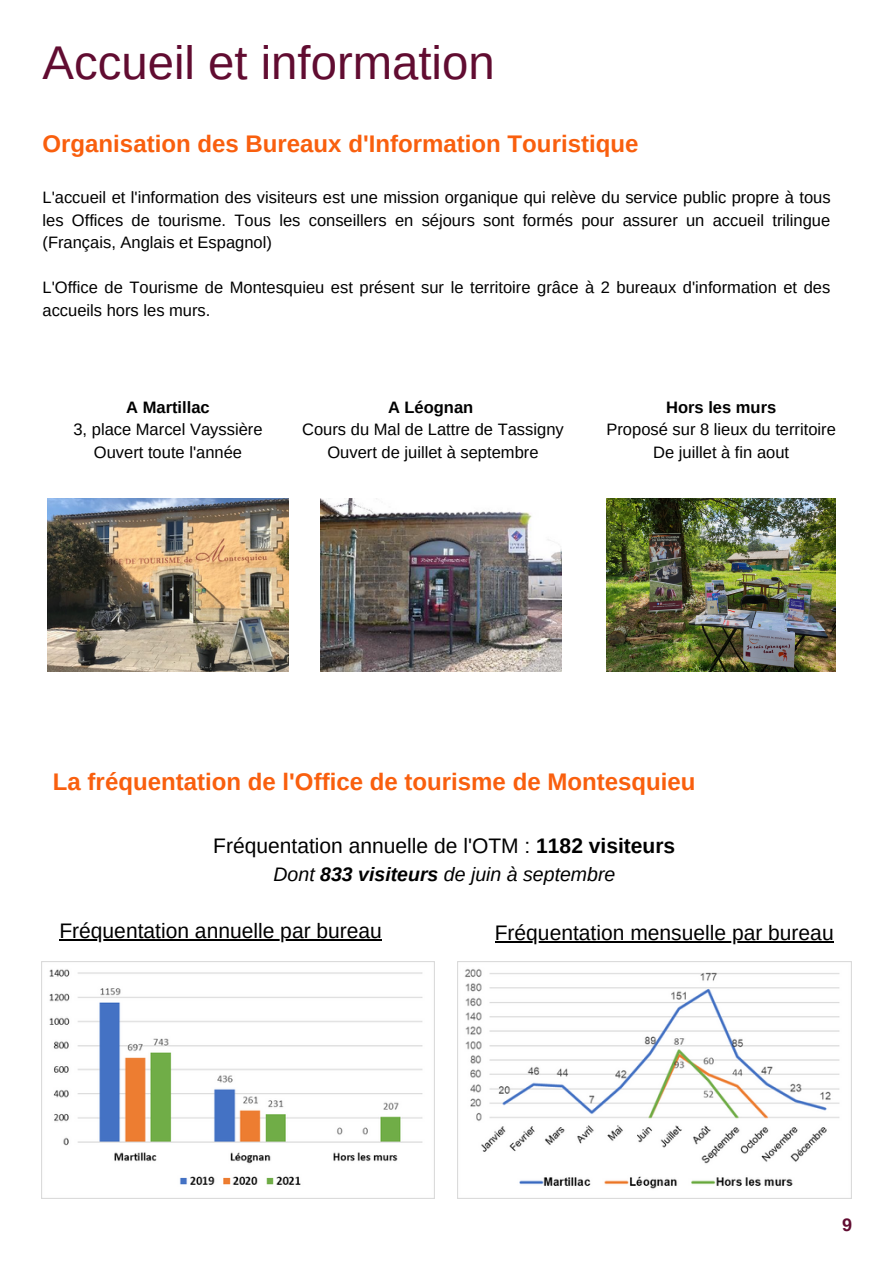
<style>
.page{position:relative;width:894px;height:1264px;background:#fff}
.page>*{position:absolute;margin:0;border:0;box-sizing:border-box;transform-origin:0 0}
.t1{font:47.25px "Arimo";color:#610c31}
.t2{font:700 24px "Arimo";color:#f95f0e}
.t3{font:21px "Arimo";color:#000}
.t4{font:italic 19.5px "Arimo";color:#000}
.t5{font:700 18px "Arimo";color:#610c31}
.t6{font:16.5px/22.5px "Arimo";color:#000;text-align:center}
.t7{font:700 16.5px "Arimo";color:#000}
.s1{font-weight:700}
</style>
<div class="page">
<img style="left:321px;top:498px;width:240px;height:173px">
<img style="left:47px;top:498px;width:241px;height:173px">
<img style="left:41px;top:961px;width:393px;height:237px">
<img style="left:606px;top:498px;width:229px;height:173px">
<hr style="left:59px;top:939px;width:323px;height:1px;background:#000">
<img style="left:458px;top:961px;width:392px;height:237px">
<hr style="left:494px;top:940px;width:339px;height:2px;background:#000">
<h1 class="t1" style="left:42px;top:36px;width:453px">Accueil et information</h1>
<h2 class="t2" style="left:42px;top:130px;width:597px">Organisation des Bureaux d'Information Touristique</h2>
<p class="t6" style="left:42px;top:186px;width:789px;text-align:justify">L'accueil et l'information des visiteurs est une mission organique qui relève du service public propre à tous les Offices de tourisme. Tous les conseillers en séjours sont formés pour assurer un accueil trilingue (Français, Anglais et Espagnol)</p>
<p class="t6" style="left:42px;top:276px;width:789px;text-align:left">L'Office de Tourisme de Montesquieu est présent sur le territoire grâce à 2 bureaux d'information et des accueils hors les murs.</p>
<p class="t7" style="left:126px;top:398px;width:85px">A Martillac</p>
<p class="t6" style="left:73px;top:418px;width:190px">3, place Marcel Vayssière<br>Ouvert toute l'année</p>
<p class="t7" style="left:388px;top:398px;width:87px">A Léognan</p>
<p class="t6" style="left:302px;top:418px;width:263px">Cours du Mal de Lattre de Tassigny<br>Ouvert de juillet à septembre</p>
<p class="t7" style="left:666px;top:398px;width:112px">Hors les murs</p>
<p class="t6" style="left:606px;top:418px;width:231px">Proposé sur 8 lieux du territoire<br>De juillet à fin aout</p>
<h2 class="t2" style="left:53px;top:768px;width:644px">La fréquentation de l'Office de tourisme de Montesquieu</h2>
<p class="t3" style="left:213px;top:833px;width:463px">Fréquentation annuelle de l'OTM : <span class="s1">1182 visiteurs</span></p>
<p class="t4" style="left:273px;top:863px;width:343px">Dont <span class="s1">833 visiteurs</span> de juin à septembre</p>
<p class="t3" style="left:59px;top:919px;width:324px">Fréquentation annuelle par bureau</p>
<p class="t3" style="left:494px;top:920px;width:340px">Fréquentation mensuelle par bureau</p>
<p class="t5" style="left:842px;top:1214px;width:12px">9</p>
</div>
